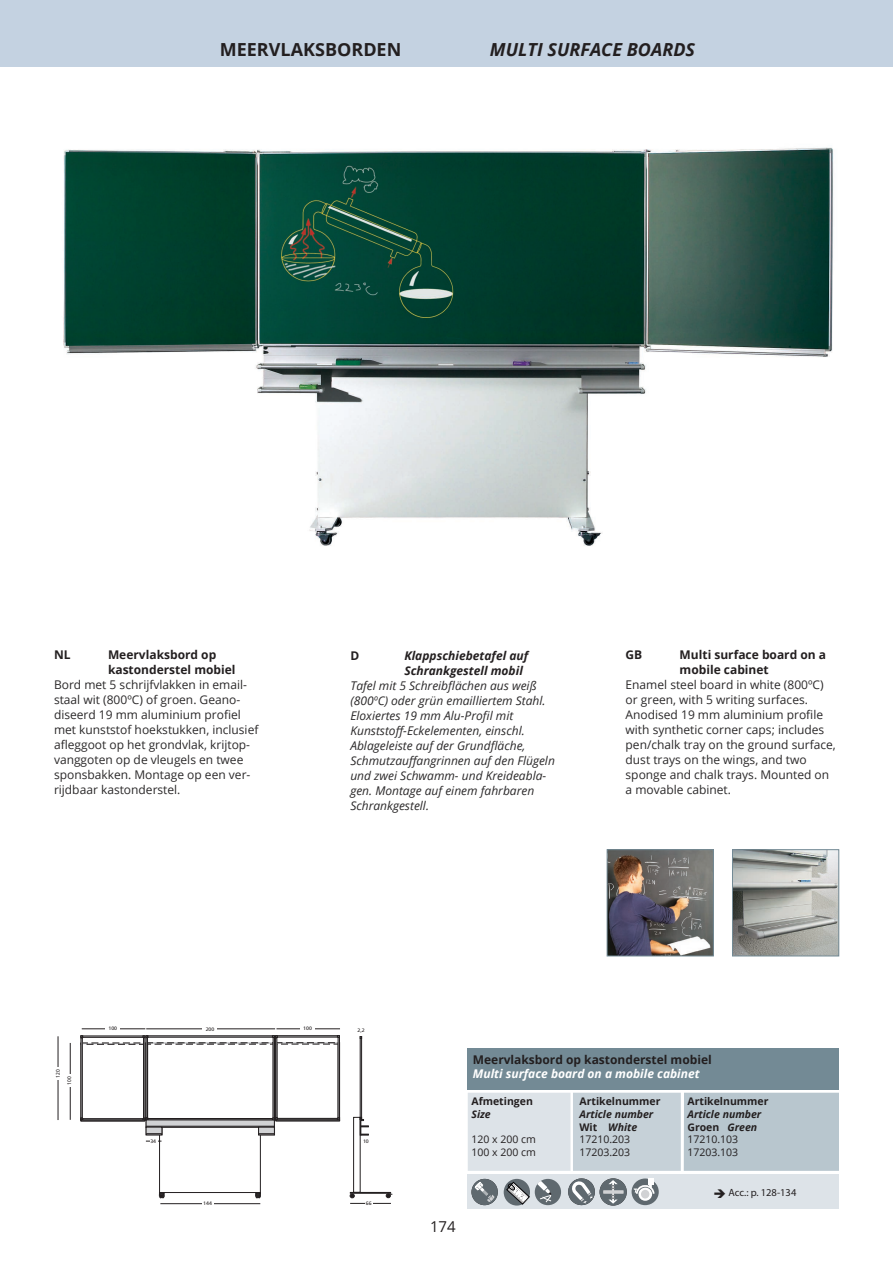
<style>
.page{position:relative;width:893px;height:1263px;background:#fff}
.page>*{position:absolute;margin:0;border:0;box-sizing:border-box;transform-origin:0 0}
.t1{font:italic 700 18px "Open Sans";color:#231f20}
.t2{font:700 18px "Open Sans";color:#231f20}
.t3{font:15px "Open Sans";color:#231f20}
.Body_recht{font:12px/15px "Open Sans";color:#2b292a}
.Body_italic{font:italic 12px/15px "Open Sans";color:#2b292a}
.t4{font:700 12px/15px "Open Sans";color:#231f20}
.t5{font:italic 700 12px/15px "Open Sans";color:#231f20}
.t6{font:italic 700 12px "Open Sans";color:#fff}
.t7{font:10.5px "Open Sans";color:#231f20}
.t8{font:700 10.5px "Open Sans";color:#231f20}
.t9{font:italic 700 10.5px "Open Sans";color:#231f20}
.Pagina_Kop_recht_NL{font:10.5px "Myriad Pro";color:#231f20}
.t10{font:5.25px "Frutiger";color:#231f20;scale:.95 1}
.t11{font:4.95px "Frutiger";color:#231f20;scale:1.05 1}
.s1{font-style:normal}
.s2{font-style:italic}
</style>
<div class="page">
<img style="left:63px;top:147px;width:771px;height:399px">
<img style="left:734px;top:851px;width:103px;height:103px">
<div style="left:732px;top:849px;width:107px;height:107px;border:1px solid #738a95"></div>
<div style="left:684px;top:1093px;width:155px;height:78px;background:#b8c6ce"></div>
<div style="left:573px;top:1093px;width:108px;height:78px;background:#c6d1d8"></div>
<div style="left:468px;top:1093px;width:102px;height:78px;background:#dde3e8"></div>
<div style="left:468px;top:1048px;width:371px;height:41px;background:#738a95"></div>
<div style="left:146px;top:1042px;width:128px;height:2px;border:1px dashed #231f20"></div>
<hr style="left:146px;top:1028px;width:129px;height:1px;background:#231f20">
<div style="left:360px;top:1036px;width:2px;height:83px;border:1px solid #231f20"></div>
<hr style="left:70px;top:1043px;width:1px;height:77px;background:#231f20">
<div style="left:202px;top:1026px;width:14px;height:6px;background:#fff"></div>
<div style="left:67px;top:1074px;width:5px;height:13px;background:#fff"></div>
<div style="left:81px;top:1043px;width:2px;height:77px;border:1px solid #211e1e"></div>
<hr style="left:81px;top:1043px;width:63px;height:1px;background:#d1d2d4">
<div style="left:275px;top:1042px;width:64px;height:2px;border:1px dashed #231f20"></div>
<hr style="left:82px;top:1028px;width:63px;height:1px;background:#231f20">
<div style="left:105px;top:1025px;width:15px;height:6px;background:#fff"></div>
<hr style="left:276px;top:1028px;width:64px;height:1px;background:#231f20">
<div style="left:300px;top:1025px;width:15px;height:6px;background:#fff"></div>
<div style="left:159px;top:1135px;width:102px;height:58px;border:1px solid #231f20"></div>
<div style="left:353px;top:1117px;width:7px;height:75px;border:1px solid #231f20"></div>
<div style="left:350px;top:1192px;width:41px;height:1px;border:1px solid #231f20"></div>
<hr style="left:160px;top:1203px;width:100px;height:1px;background:#231f20">
<div style="left:202px;top:1200px;width:12px;height:6px;background:#fff"></div>
<hr style="left:58px;top:1036px;width:1px;height:84px;background:#231f20">
<div style="left:55px;top:1067px;width:6px;height:13px;background:#fff"></div>
<div style="left:146px;top:1035px;width:2px;height:85px;border:1px solid #231f20"></div>
<div style="left:146px;top:1118px;width:128px;height:2px;background:#d1d2d4;border:1px solid #231f20"></div>
<hr style="left:146px;top:1035px;width:128px;height:2px;background:#d1d2d4">
<div style="left:273px;top:1035px;width:2px;height:85px;background:#d1d2d4;border:1px solid #231f20"></div>
<div style="left:81px;top:1118px;width:63px;height:2px;border:1px solid #231f20"></div>
<hr style="left:81px;top:1036px;width:63px;height:1px;background:#d1d2d4">
<div style="left:143px;top:1036px;width:2px;height:84px;background:#d1d2d4;border:1px solid #231f20"></div>
<svg style="left:142px;top:1117px;width:7px;height:3px"></svg>
<svg style="left:143px;top:1035px;width:5px;height:3px"></svg>
<div style="left:275px;top:1035px;width:2px;height:85px;border:1px solid #231f20"></div>
<div style="left:275px;top:1118px;width:64px;height:2px;background:#d1d2d4;border:1px solid #231f20"></div>
<svg style="left:272px;top:1117px;width:6px;height:3px"></svg>
<div style="left:275px;top:1035px;width:64px;height:2px;border:1px solid #231f20"></div>
<div style="left:338px;top:1035px;width:2px;height:85px;background:#d1d2d4;border:1px solid #231f20"></div>
<svg style="left:272px;top:1035px;width:6px;height:3px"></svg>
<svg style="left:146px;top:1120px;width:128px;height:7px"></svg>
<hr style="left:146px;top:1126px;width:128px;height:1px;background:#231f20">
<div style="left:146px;top:1127px;width:16px;height:8px;background:#d1d2d4"></div>
<div style="left:146px;top:1127px;width:16px;height:8px;border:1px solid #231f20"></div>
<svg style="left:146px;top:1133px;width:16px;height:1px"></svg>
<div style="left:258px;top:1127px;width:17px;height:8px;background:#d1d2d4;border:1px solid #231f20"></div>
<svg style="left:259px;top:1133px;width:15px;height:1px"></svg>
<div style="left:81px;top:1120px;width:64px;height:1px;border:1px solid #231f20"></div>
<div style="left:276px;top:1120px;width:64px;height:1px;border:1px solid #231f20"></div>
<svg style="left:360px;top:1117px;width:8px;height:18px"></svg>
<hr style="left:350px;top:1203px;width:41px;height:1px;background:#231f20">
<div style="left:365px;top:1200px;width:8px;height:6px;background:#fff"></div>
<svg style="left:159px;top:1192px;width:5px;height:6px"></svg>
<svg style="left:255px;top:1192px;width:6px;height:6px"></svg>
<svg style="left:386px;top:1193px;width:6px;height:5px"></svg>
<svg style="left:350px;top:1194px;width:4px;height:4px"></svg>
<div style="left:467px;top:1175px;width:371px;height:34px;background:#dde3e8"></div>
<div style="left:471px;top:1179px;width:27px;height:26px;background:#5f696f;border-radius:50%"></div>
<svg style="left:475px;top:1182px;width:19px;height:20px"></svg>
<svg style="left:568px;top:1178px;width:27px;height:28px"></svg>
<div style="left:535px;top:1179px;width:26px;height:26px;background:#5f696f;border-radius:50%"></div>
<svg style="left:537px;top:1181px;width:15px;height:22px"></svg>
<div style="left:504px;top:1179px;width:26px;height:26px;background:#5f696f;border-radius:50%"></div>
<svg style="left:507px;top:1182px;width:22px;height:22px"></svg>
<div style="left:600px;top:1178px;width:27px;height:27px;background:#5f696f;border-radius:50%"></div>
<svg style="left:603px;top:1190px;width:21px;height:4px"></svg>
<svg style="left:608px;top:1180px;width:10px;height:24px"></svg>
<div style="left:632px;top:1178px;width:27px;height:27px;background:#5f696f;border-radius:50%"></div>
<svg style="left:638px;top:1187px;width:14px;height:14px"></svg>
<div style="left:641px;top:1190px;width:8px;height:8px;background:#d1d2d4;border-radius:50%"></div>
<svg style="left:633px;top:1178px;width:21px;height:16px"></svg>
<img style="left:609px;top:851px;width:103px;height:103px">
<div style="left:607px;top:849px;width:107px;height:107px;border:1px solid #738a95"></div>
<div style="left:0;top:0;width:893px;height:67px;background:#c4d2e1"></div>
<p class="t2" style="left:220px;top:37px;width:183px">MEERVLAKSBORDEN</p>
<p class="t1" style="left:490px;top:37px;width:207px">MULTI SURFACE BOARDS</p>
<p class="t4" style="left:54px;top:647px;width:18px">NL</p>
<p class="t4" style="left:108px;top:647px;width:110px">Meervlaksbord op</p>
<p class="t4" style="left:108px;top:662px;width:129px">kastonderstel mobiel</p>
<p class="Body_recht" style="left:54px;top:677px;width:206px">Bord met 5 schrijfvlakken in email&shy;staal wit (800ºC) of groen. Geano&shy;diseerd 19 mm aluminium profiel met kunststof hoekstukken, inclusief afleggoot op het grondvlak, krijtop&shy;vanggoten op de vleugels en twee sponsbakken. Montage op een ver&shy;rijdbaar kastonderstel.</p>
<p class="t4" style="left:350px;top:647px;width:10px">D</p>
<p class="t5" style="left:404px;top:647px;width:125px">Klappschiebetafel auf<br>Schrankgestell mobil</p>
<p class="Body_italic" style="left:350px;top:677px;width:206px">Tafel mit 5 Schreibflächen aus weiß (800ºC) oder grün emailliertem Stahl.<br>Eloxiertes 19 mm Alu-Profil mit Kunststoff-Eckelementen, einschl.<br>Ablageleiste auf der Grundfläche, Schmutzauffangrinnen auf den Flügeln und zwei Schwamm- und Kreideabla&shy;gen. Montage auf einem fahrbaren Schrankgestell.</p>
<p class="t4" style="left:626px;top:647px;width:18px">GB</p>
<p class="t4" style="left:680px;top:647px;width:148px">Multi surface board on a mobile cabinet</p>
<p class="Body_recht" style="left:626px;top:677px;width:212px">Enamel steel board in white (800ºC) or green, with 5 writing surfaces.<br>Anodised 19 mm aluminium profile with synthetic corner caps; includes pen/chalk tray on the ground surface, dust trays on the wings, and two sponge and chalk trays. Mounted on a movable cabinet.</p>
<p class="t10" style="left:55px;top:1078px;width:10px;rotate:-90deg">120</p>
<p class="t10" style="left:66px;top:1085px;width:10px;rotate:-90deg">100</p>
<p class="t11" style="left:108px;top:1026px;width:10px">100</p>
<p class="t11" style="left:303px;top:1026px;width:10px">100</p>
<p class="t11" style="left:206px;top:1027px;width:10px">200</p>
<p class="t11" style="left:357px;top:1028px;width:8px">2,2</p>
<p class="t4" style="left:473px;top:1051px;width:240px">Meervlaksbord op kastonderstel mobiel</p>
<p class="t6" style="left:473px;top:1065px;width:228px">Multi surface board on a mobile cabinet</p>
<p class="t11" style="left:150px;top:1138px;width:7px">34</p>
<p class="t11" style="left:363px;top:1138px;width:7px">10</p>
<p class="t11" style="left:203px;top:1201px;width:10px">144</p>
<p class="t11" style="left:366px;top:1200px;width:7px">66</p>
<p class="t3" style="left:430px;top:1216px;width:27px">174</p>
<p class="t8" style="left:471px;top:1094px;width:63px">Afmetingen</p>
<p class="t8" style="left:579px;top:1094px;width:83px">Artikelnummer</p>
<p class="t8" style="left:687px;top:1094px;width:83px">Artikelnummer</p>
<p class="t9" style="left:471px;top:1107px;width:21px">Size</p>
<p class="t9" style="left:579px;top:1107px;width:75px">Article number</p>
<p class="t9" style="left:687px;top:1107px;width:75px">Article number</p>
<p class="t9" style="left:579px;top:1119px;width:59px"><span class="s1">Wit</span> White</p>
<p class="t8" style="left:687px;top:1119px;width:71px">Groen <span class="s2">Green</span></p>
<p class="t7" style="left:471px;top:1132px;width:66px">120 x 200 cm</p>
<p class="t7" style="left:579px;top:1132px;width:52px">17210.203</p>
<p class="t7" style="left:687px;top:1132px;width:52px">17210.103</p>
<p class="t7" style="left:471px;top:1145px;width:66px">100 x 200 cm</p>
<p class="t7" style="left:579px;top:1145px;width:52px">17203.203</p>
<p class="t7" style="left:687px;top:1145px;width:52px">17203.103</p>
<p class="Pagina_Kop_recht_NL" style="left:714px;top:1186px;width:84px">➔ Acc.: p. 128-134</p>
</div>
